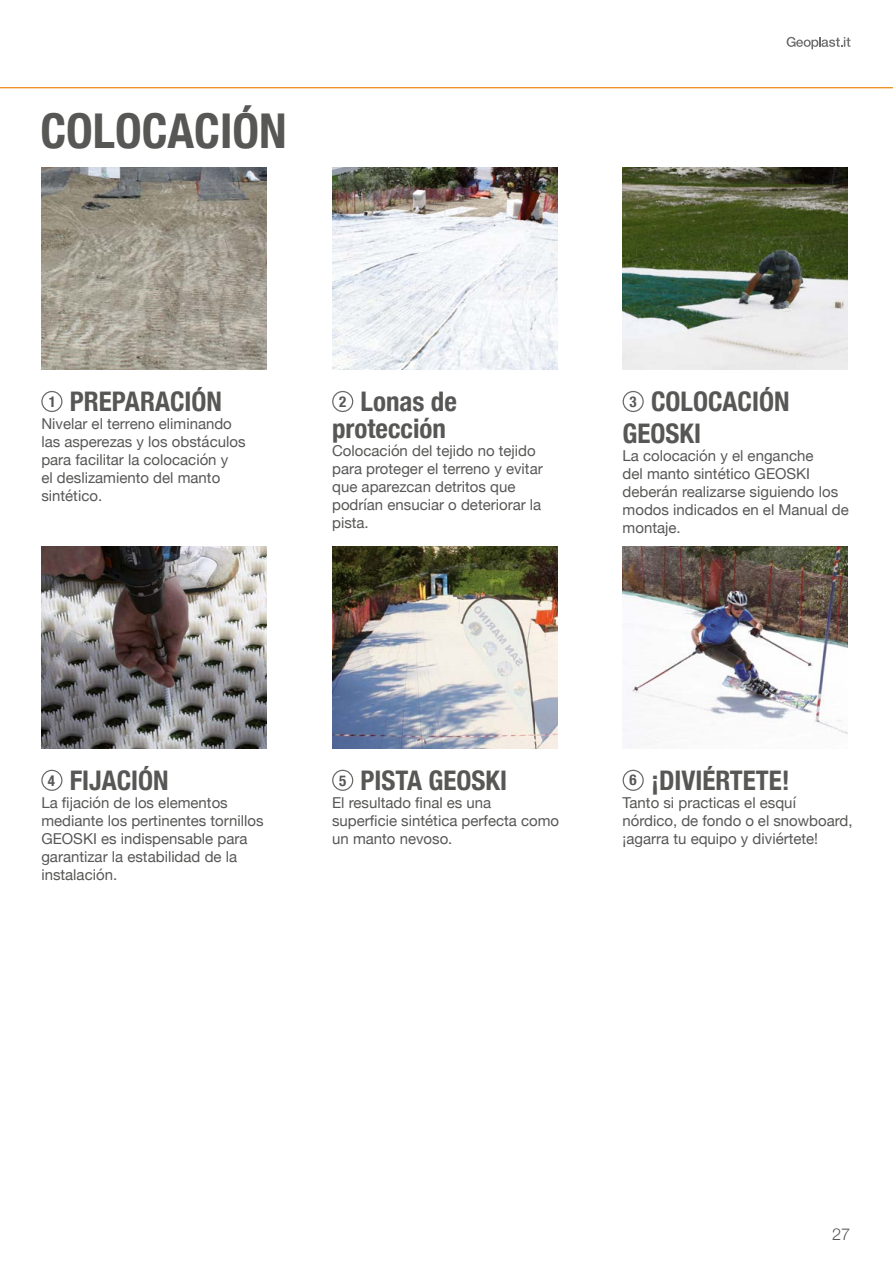
<style>
.page{position:relative;width:893px;height:1263px;background:#fff}
.page>*{position:absolute;margin:0;border:0;box-sizing:border-box;transform-origin:0 0}
.t1{font:700 condensed 48px "Helvetica Neue";color:#575756}
.t2{font:700 condensed 27px/27px "Helvetica Neue";color:#575756}
.t3{font:300 16.5px "Helvetica Neue";color:#575756}
.t4{font:15px/18px "Helvetica Neue";color:#575756}
.t5{font:700 condensed 15px "Helvetica Neue";color:#575756}
</style>
<div class="page">
<img style="left:41px;top:547px;width:225px;height:202px">
<img style="left:332px;top:547px;width:225px;height:202px">
<img style="left:623px;top:168px;width:225px;height:202px">
<img style="left:623px;top:547px;width:225px;height:200px">
<div style="left:41px;top:391px;width:21px;height:21px;border:1px solid #575756;border-radius:50%"></div>
<div style="left:41px;top:770px;width:21px;height:21px;border:1px solid #575756;border-radius:50%"></div>
<div style="left:332px;top:391px;width:21px;height:21px;border:1px solid #575756;border-radius:50%"></div>
<div style="left:332px;top:770px;width:21px;height:21px;border:1px solid #575756;border-radius:50%"></div>
<div style="left:623px;top:391px;width:21px;height:21px;border:1px solid #575756;border-radius:50%"></div>
<div style="left:623px;top:770px;width:21px;height:21px;border:1px solid #575756;border-radius:50%"></div>
<img style="left:41px;top:168px;width:225px;height:202px">
<img style="left:333px;top:168px;width:225px;height:202px">
<svg style="left:787px;top:37px;width:63px;height:12px"></svg>
<hr style="left:0;top:87px;width:893px;height:1px;background:#ec7c01">
<h1 class="t1" style="left:40px;top:91px;width:248px">COLOCACIÓN</h1>
<h2 class="t2" style="left:70px;top:386px;width:154px">PREPARACIÓN</h2>
<p class="t4" style="left:41px;top:416px;width:206px">Nivelar el terreno eliminando las asperezas y los obstáculos para facilitar la colocación y<br>el deslizamiento del manto sintético.</p>
<p class="t5" style="left:49px;top:389px;width:9px">1</p>
<h2 class="t2" style="left:332px;top:386px;width:126px;text-indent:28px">Lonas de protección</h2>
<p class="t4" style="left:332px;top:443px;width:212px">Colocación del tejido no tejido para proteger el terreno y evitar que aparezcan detritos que podrían ensuciar o deteriorar la pista.</p>
<p class="t5" style="left:339px;top:389px;width:9px">2</p>
<h2 class="t2" style="left:623px;top:384px;width:168px;line-height:31.5px;text-indent:28px">COLOCACIÓN<br>GEOSKI</h2>
<p class="t4" style="left:623px;top:447px;width:228px">La colocación y el enganche<br>del manto sintético GEOSKI deberán realizarse siguiendo los modos indicados en el Manual de montaje.</p>
<p class="t5" style="left:630px;top:389px;width:9px">3</p>
<h2 class="t2" style="left:70px;top:765px;width:100px">FIJACIÓN</h2>
<p class="t4" style="left:41px;top:794px;width:224px">La fijación de los elementos mediante los pertinentes tornillos<br>GEOSKI es indispensable para garantizar la estabilidad de la instalación.</p>
<p class="t5" style="left:48px;top:768px;width:9px">4</p>
<h2 class="t2" style="left:361px;top:765px;width:148px">PISTA GEOSKI</h2>
<p class="t4" style="left:332px;top:794px;width:228px">El resultado final es una superficie sintética perfecta como un manto nevoso.</p>
<p class="t5" style="left:339px;top:768px;width:9px">5</p>
<h2 class="t2" style="left:651px;top:765px;width:140px">¡DIVIÉRTETE!</h2>
<p class="t4" style="left:623px;top:794px;width:231px">Tanto si practicas el esquí nórdico, de fondo o el snowboard, ¡agarra tu equipo y diviértete!</p>
<p class="t5" style="left:630px;top:767px;width:9px">6</p>
<p class="t3" style="left:832px;top:1220px;width:20px">27</p>
</div>
